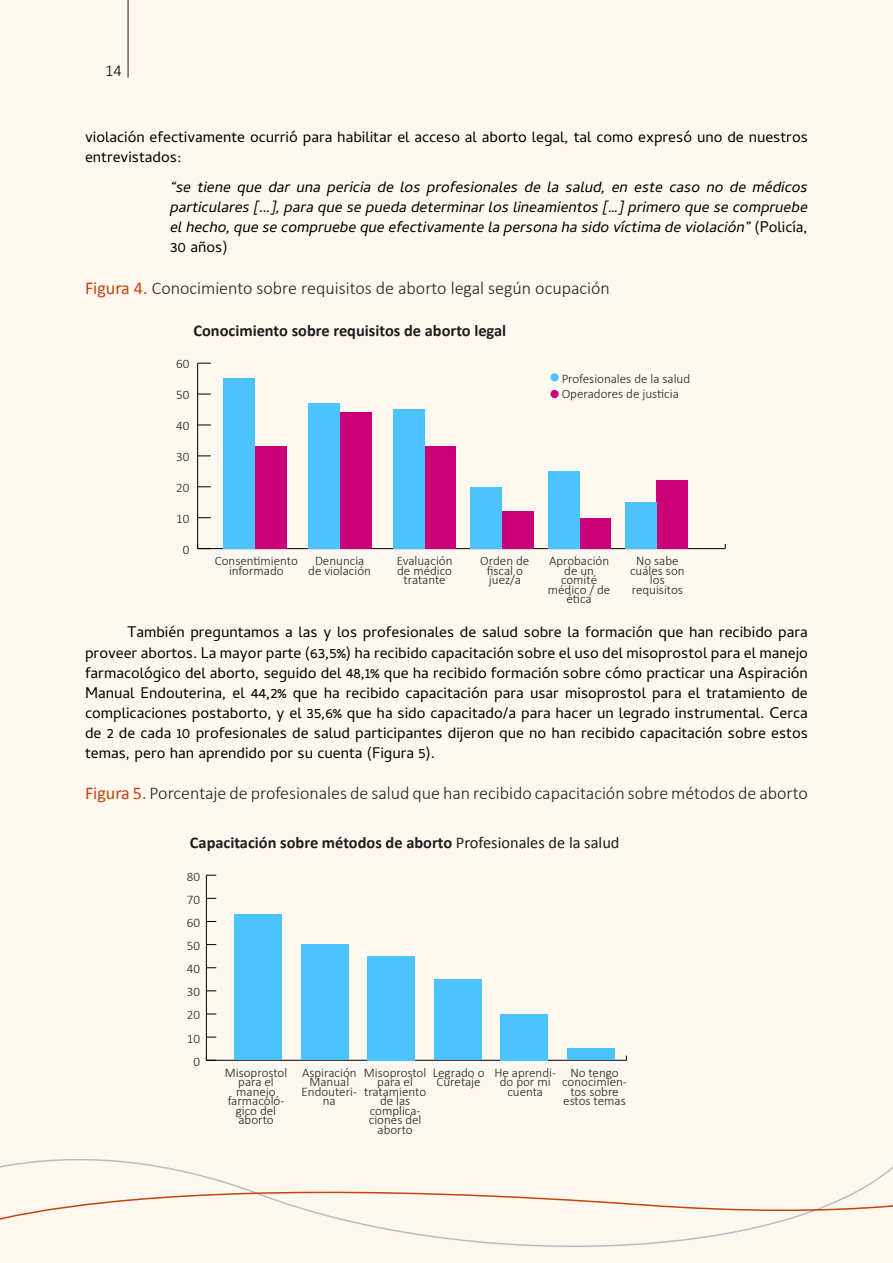
<style>
.page{position:relative;width:893px;height:1263px;background:#fef9f0}
.page>*{position:absolute;margin:0;border:0;box-sizing:border-box;transform-origin:0 0}
.TEXTO_CORRIDO{font:19.5px/20.1px "Cambay Devanagari";color:#000}
.TEXTO_CORRIDO-2{font:italic 19.5px/20.1px "Cambay Devanagari";color:#000;text-align:justify}
.TEXTO_CORRIDO-3{font:300 18px "Calibri";color:#231f20}
.t1{font:300 16.5px "Calibri";color:#000}
.t2{font:700 16.35px "Calibri";color:#1d1d1b}
.t3{font:300 13.05px/9.6px "Calibri";color:#1d1d1b;text-align:center}
.s1{font-style:normal}
.s2{font-weight:400;color:#c7420e}
.s3{font-weight:400}
</style>
<div class="page">
<hr style="left:128px;top:0;width:1px;height:78px;background:#231f20">
<svg style="left:28px;top:1159px;width:643px;height:88px"></svg>
<svg style="left:0;top:1162px;width:893px;height:80px"></svg>
<hr style="left:198px;top:548px;width:527px;height:1px;background:#000">
<hr style="left:197px;top:363px;width:1px;height:186px;background:#000">
<svg style="left:198px;top:517px;width:13px;height:1px"></svg>
<svg style="left:198px;top:486px;width:13px;height:1px"></svg>
<svg style="left:198px;top:455px;width:13px;height:1px"></svg>
<svg style="left:198px;top:425px;width:13px;height:1px"></svg>
<svg style="left:198px;top:394px;width:13px;height:1px"></svg>
<svg style="left:198px;top:363px;width:13px;height:1px"></svg>
<div style="left:657px;top:481px;width:31px;height:68px;background:#ca0076"></div>
<div style="left:625px;top:502px;width:32px;height:47px;background:#4cc2ff"></div>
<div style="left:580px;top:518px;width:31px;height:31px;background:#ca0076"></div>
<div style="left:548px;top:471px;width:32px;height:78px;background:#4cc2ff"></div>
<div style="left:502px;top:511px;width:32px;height:38px;background:#ca0076"></div>
<div style="left:471px;top:487px;width:31px;height:62px;background:#4cc2ff"></div>
<div style="left:425px;top:447px;width:31px;height:102px;background:#ca0076"></div>
<div style="left:393px;top:409px;width:31px;height:140px;background:#4cc2ff"></div>
<div style="left:340px;top:413px;width:31px;height:136px;background:#ca0076"></div>
<div style="left:308px;top:403px;width:32px;height:146px;background:#4cc2ff"></div>
<div style="left:255px;top:447px;width:32px;height:102px;background:#ca0076"></div>
<div style="left:223px;top:379px;width:32px;height:170px;background:#4cc2ff"></div>
<div style="left:550px;top:373px;width:9px;height:8px;background:#4cc2ff;border-radius:50%"></div>
<div style="left:550px;top:390px;width:9px;height:8px;background:#ca0076;border-radius:50%"></div>
<hr style="left:206px;top:1060px;width:420px;height:1px;background:#000">
<hr style="left:206px;top:875px;width:1px;height:185px;background:#000">
<svg style="left:206px;top:1055px;width:10px;height:6px"></svg>
<div style="left:567px;top:1049px;width:48px;height:11px;background:#4cc2ff"></div>
<div style="left:500px;top:1014px;width:48px;height:46px;background:#4cc2ff"></div>
<div style="left:434px;top:979px;width:48px;height:81px;background:#4cc2ff"></div>
<div style="left:301px;top:944px;width:48px;height:116px;background:#4cc2ff"></div>
<div style="left:367px;top:956px;width:48px;height:104px;background:#4cc2ff"></div>
<div style="left:234px;top:914px;width:48px;height:146px;background:#4cc2ff"></div>
<p class="t1" style="left:105px;top:60px;width:18px">14</p>
<p class="TEXTO_CORRIDO" style="left:85px;top:129px;width:724px">violación efectivamente ocurrió para habilitar el acceso al aborto legal, tal como expresó uno de nuestros entrevistados:</p>
<p class="TEXTO_CORRIDO-2" style="left:170px;top:179px;width:639px">“se tiene que dar una pericia de los profesionales de la salud, en este caso no de médicos particulares [...], para que se pueda determinar los lineamientos […] primero que se compruebe el hecho, que se compruebe que efectivamente la persona ha sido víctima de violación” <span class="s1">(Policía, 30 años)</span></p>
<p class="TEXTO_CORRIDO-3" style="left:85px;top:277px;width:526px"><span class="s2">Figura 4.</span> Conocimiento sobre requisitos de aborto legal según ocupación</p>
<p class="t2" style="left:193px;top:319px;width:314px">Conocimiento sobre requisitos de aborto legal</p>
<p class="t3" style="left:176px;top:359px;width:15px">60</p>
<p class="t3" style="left:176px;top:390px;width:15px">50</p>
<p class="t3" style="left:176px;top:421px;width:15px">40</p>
<p class="t3" style="left:176px;top:452px;width:15px">30</p>
<p class="t3" style="left:176px;top:483px;width:15px">20</p>
<p class="t3" style="left:176px;top:514px;width:15px">10</p>
<p class="t3" style="left:183px;top:545px;width:8px">0</p>
<p class="t3" style="left:562px;top:370px;width:130px;line-height:15.8px;text-align:left">Profesionales de la salud<br>Operadores de justicia</p>
<p class="t3" style="left:215px;top:556px;width:85px">Consentimiento informado</p>
<p class="t3" style="left:308px;top:556px;width:64px">Denuncia de violación</p>
<p class="t3" style="left:397px;top:556px;width:57px">Evaluación de médico tratante</p>
<p class="t3" style="left:480px;top:556px;width:51px">Orden de fiscal o juez/a</p>
<p class="t3" style="left:548px;top:556px;width:64px">Aprobación de un comité médico / de ética</p>
<p class="t3" style="left:630px;top:556px;width:56px">No sabe cuáles son los requisitos</p>
<p class="TEXTO_CORRIDO" style="left:85px;top:625px;width:724px;text-align:justify;text-indent:43px">También preguntamos a las y los profesionales de salud sobre la formación que han recibido para proveer abortos. La mayor parte (63,5%) ha recibido capacitación sobre el uso del misoprostol para el manejo farmacológico del aborto, seguido del 48,1% que ha recibido formación sobre cómo practicar una Aspiración Manual Endouterina, el 44,2% que ha recibido capacitación para usar misoprostol para el tratamiento de complicaciones postaborto, y el 35,6% que ha sido capacitado/a para hacer un legrado instrumental. Cerca de 2 de cada 10 profesionales de salud participantes dijeron que no han recibido capacitación sobre estos temas, pero han aprendido por su cuenta (Figura 5).</p>
<p class="TEXTO_CORRIDO-3" style="left:85px;top:782px;width:724px"><span class="s2">Figura 5.</span> Porcentaje de profesionales de salud que han recibido capacitación sobre métodos de aborto</p>
<p class="t2" style="left:190px;top:831px;width:431px">Capacitación sobre métodos de aborto <span class="s3">Profesionales de la salud</span></p>
<p class="t3" style="left:187px;top:871px;width:15px">80</p>
<p class="t3" style="left:187px;top:894px;width:15px">70</p>
<p class="t3" style="left:187px;top:918px;width:15px">60</p>
<p class="t3" style="left:187px;top:941px;width:15px">50</p>
<p class="t3" style="left:187px;top:964px;width:15px">40</p>
<p class="t3" style="left:187px;top:987px;width:15px">30</p>
<p class="t3" style="left:187px;top:1010px;width:15px">20</p>
<p class="t3" style="left:187px;top:1033px;width:15px">10</p>
<p class="t3" style="left:194px;top:1056px;width:8px">0</p>
<p class="t3" style="left:302px;top:1067px;width:57px">Aspiración<br>Manual<br>Endouteri&shy;na</p>
<p class="t3" style="left:433px;top:1067px;width:53px;text-align:left">Legrado o<br>Curetaje</p>
<p class="t3" style="left:494px;top:1067px;width:63px">He aprendi&shy;do por mi cuenta</p>
<p class="t3" style="left:562px;top:1067px;width:66px">No tengo conocimien&shy;tos sobre estos temas</p>
<p class="t3" style="left:225px;top:1067px;width:64px">Misoprostol para el manejo farmacoló&shy;gico del aborto</p>
<p class="t3" style="left:364px;top:1067px;width:64px">Misoprostol para el tratamiento de las complica&shy;ciones del aborto</p>
</div>
